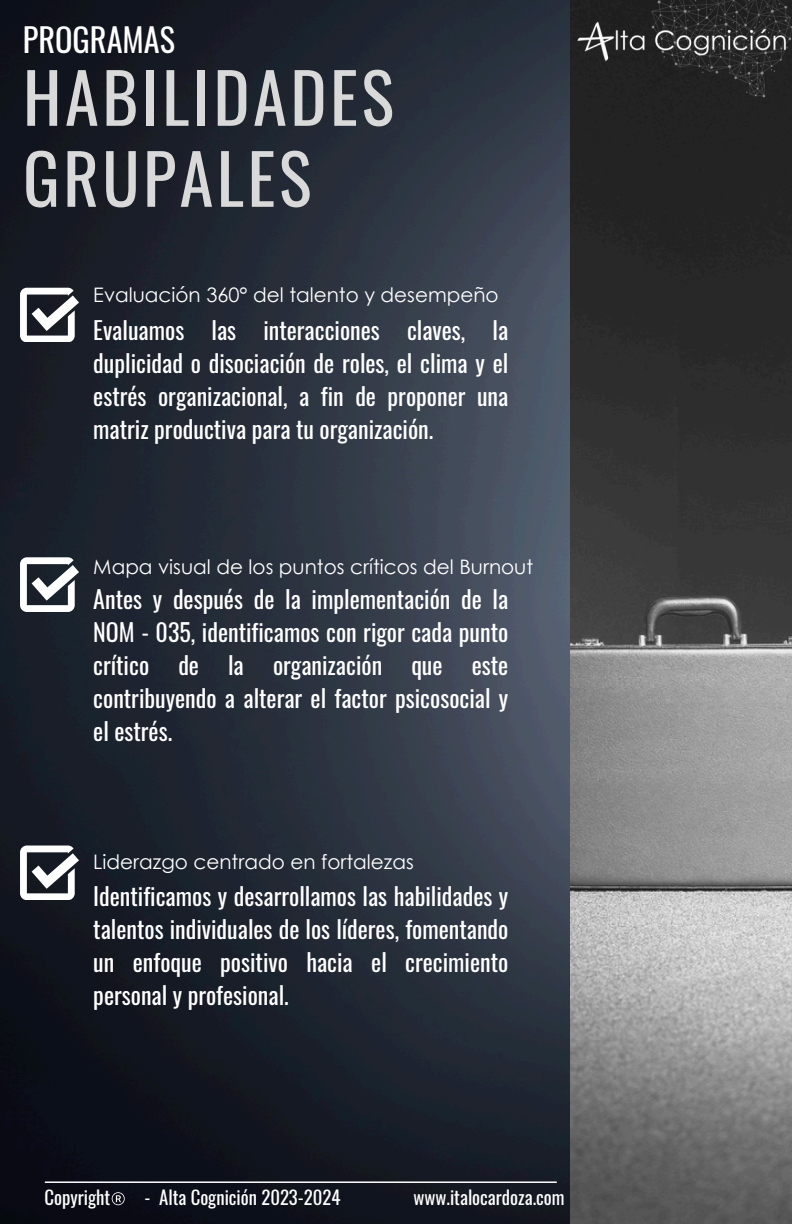
<style>
.page{position:relative;width:792px;height:1224px;background:#fff}
.page>*{position:absolute;margin:0;border:0;box-sizing:border-box;transform-origin:0 0}
.t1{font:68.8px/81px "Oswald";letter-spacing:.05em;color:#d9d9d9}
.t2{font:32.4px "Oswald";color:#fff}
.t3{font:24px/33px "Oswald";color:#fff;text-align:justify}
.t4{font:20px "Century Gothic";color:#fff}
.t5{font:18.8px "Oswald";color:#fff}
</style>
<div class="page">
<img style="left:0;top:0;width:571px;height:1224px">
<hr style="left:45px;top:1181px;width:511px;height:2px;background:#fff">
<svg style="left:20px;top:557px;width:59px;height:54px"></svg>
<svg style="left:20px;top:288px;width:59px;height:54px"></svg>
<svg style="left:20px;top:846px;width:59px;height:54px"></svg>
<svg style="left:112px;top:1190px;width:23px;height:19px"></svg>
<img style="left:571px;top:164px;width:221px;height:1060px">
<img style="left:548px;top:0;width:244px;height:164px">
<p class="t2" style="left:23px;top:14px;width:154px">PROGRAMAS</p>
<p class="t1" style="left:23px;top:54px;width:372px">HABILIDADES<br>GRUPALES</p>
<p class="t4" style="left:93px;top:282px;width:407px">Evaluación 360° del talento y desempeño</p>
<h3 class="t3" style="left:93px;top:312px;width:417px">Evaluamos las interacciones claves, la duplicidad o disociación de roles, el clima y el estrés organizacional, a fin de proponer una matriz productiva para tu organización.</h3>
<h1 class="t4" style="left:93px;top:554px;width:441px">Mapa visual de los puntos críticos del Burnout</h1>
<h2 class="t3" style="left:93px;top:582px;width:417px">Antes y después de la implementación de la NOM - 035, identificamos con rigor cada punto crítico de la organización que este contribuyendo a alterar el factor psicosocial y el estrés.</h2>
<p class="t4" style="left:93px;top:849px;width:322px">Liderazgo centrado en fortalezas</p>
<p class="t3" style="left:93px;top:879px;width:417px">Identificamos y desarrollamos las habilidades y talentos individuales de los líderes, fomentando un enfoque positivo hacia el crecimiento personal y profesional.</p>
<p class="t5" style="left:44px;top:1182px;width:67px">Copyright</p>
<p class="t5" style="left:145px;top:1182px;width:197px">- Alta Cognición 2023-2024</p>
<p class="t5" style="left:413px;top:1182px;width:153px">www.italocardoza.com</p>
</div>
